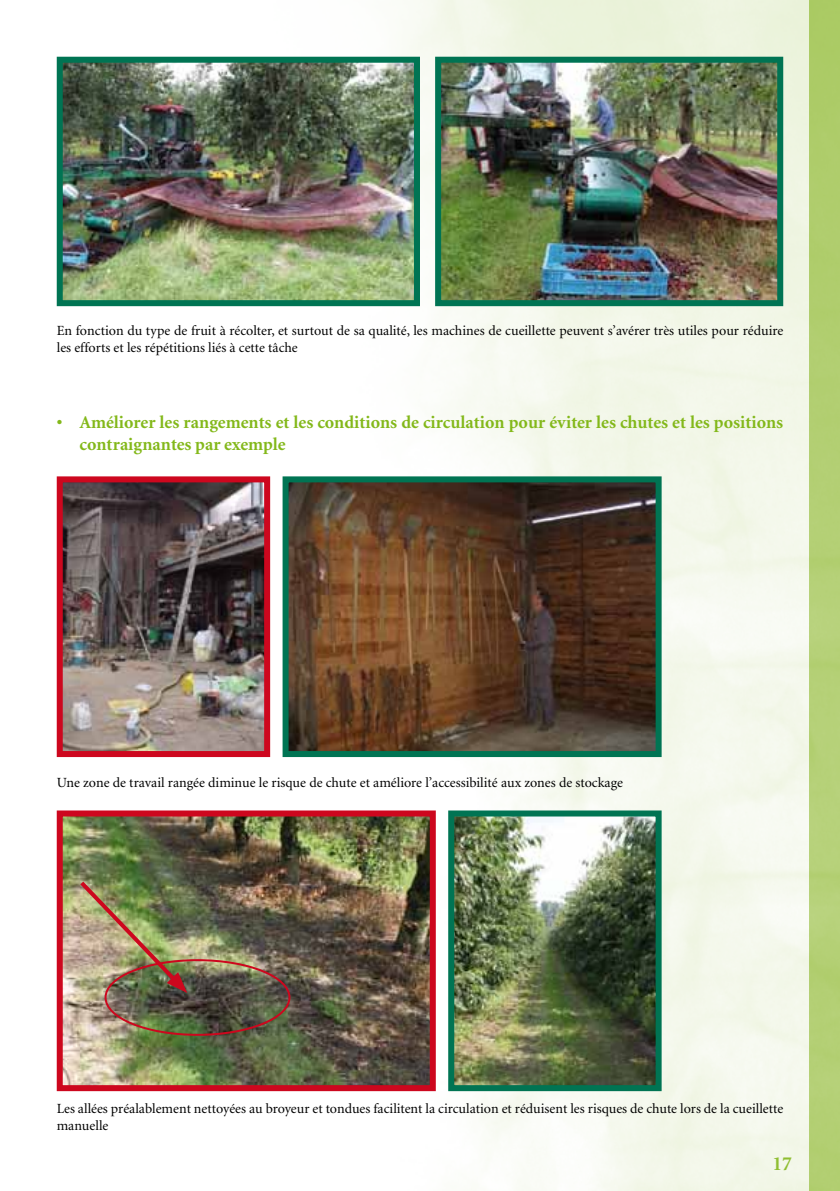
<style>
.page{position:relative;width:840px;height:1191px;background:#fff}
.page>*{position:absolute;margin:0;border:0;box-sizing:border-box;transform-origin:0 0}
.t1{font:700 20px "Minion";color:#83b81a}
.t2{font:700 18px/21.6px "Minion";color:#83b81a}
.t3{font:14px/16.8px "Minion";color:#000}
</style>
<div class="page">
<img style="left:171px;top:0;width:668px;height:1191px">
<img style="left:64px;top:64px;width:349px;height:235px">
<div style="left:57px;top:57px;width:363px;height:249px;border:6px solid #007453"></div>
<img style="left:442px;top:64px;width:333px;height:235px">
<div style="left:435px;top:57px;width:347px;height:249px;border:6px solid #007453"></div>
<img style="left:64px;top:483px;width:199px;height:267px">
<div style="left:57px;top:476px;width:213px;height:281px;border:6px solid #cd071e"></div>
<img style="left:455px;top:817px;width:199px;height:267px">
<div style="left:448px;top:810px;width:213px;height:281px;border:6px solid #007453"></div>
<img style="left:289px;top:483px;width:365px;height:267px">
<div style="left:282px;top:476px;width:379px;height:281px;border:6px solid #007453"></div>
<img style="left:64px;top:817px;width:364px;height:267px">
<div style="left:57px;top:810px;width:378px;height:281px;border:6px solid #cd071e"></div>
<div style="left:104px;top:959px;width:186px;height:76px;border:2px solid #cd071e;border-radius:50%"></div>
<img style="left:76px;top:877px;width:111px;height:116px">
<p class="t3" style="left:57px;top:322px;width:727px">En fonction du type de fruit à récolter, et surtout de sa qualité, les machines de cueillette peuvent s’avérer très utiles pour réduire les efforts et les répétitions liés à cette tâche</p>
<p class="t2" style="left:79px;top:412px;width:704px;text-indent:-23px">• Améliorer les rangements et les conditions de circulation pour éviter les chutes et les positions contraignantes par exemple</p>
<p class="t3" style="left:57px;top:775px;width:567px">Une zone de travail rangée diminue le risque de chute et améliore l’accessibilité aux zones de stockage</p>
<p class="t3" style="left:57px;top:1100px;width:727px">Les allées préalablement nettoyées au broyeur et tondues facilitent la circulation et réduisent les risques de chute lors de la cueillette manuelle</p>
<h1 class="t1" style="left:772px;top:1153px;width:21px">17</h1>
</div>
